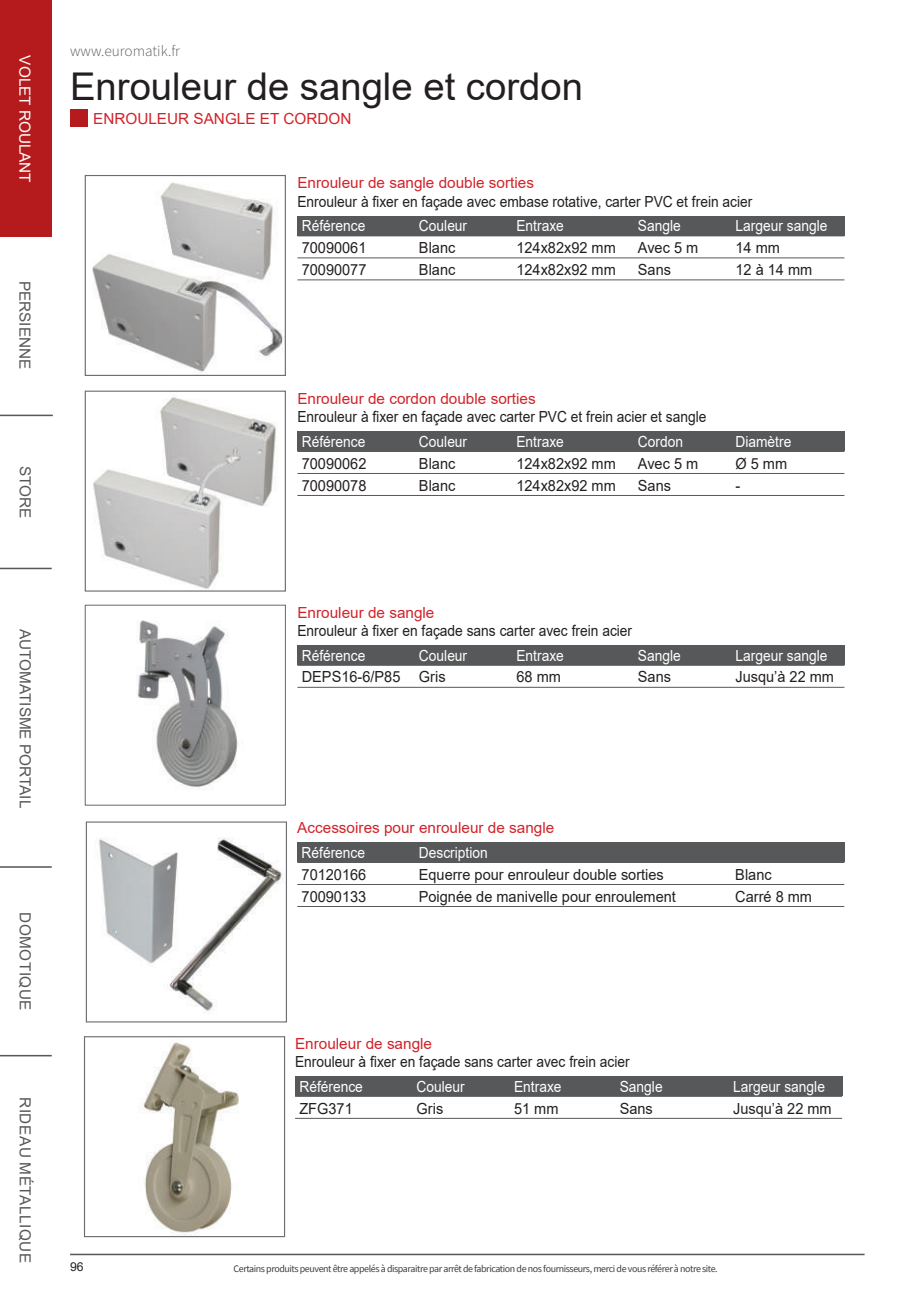
<style>
.page{position:relative;width:908px;height:1304px;background:#fff}
.page>*{position:absolute;margin:0;border:0;box-sizing:border-box;transform-origin:0 0}
.t1{font:38.2px "Arial";color:#231f20}
.t2{font:15.4px "Arial";color:#231f20;scale:.95 1}
.t3{font:15.4px "Arial";color:#231f20;scale:.9 1}
.t4{font:15.4px "Arial";color:#fff;scale:.9 1}
.t5{font:15.4px "Arial";color:#d1232a}
.t6{font:15.4px "Arial";color:#57585a}
.t7{font:15.4px "Arial";letter-spacing:.035em;color:#57585a}
.t8{font:300 15.4px "Source Sans Pro";color:#57585a}
.t9{font:15.4px "Arial";color:#fff}
.t10{font:12.2px "Arial";color:#231f20}
.t11{font:10px "Source Sans Pro";letter-spacing:-.04em;color:#3e3e3f}
</style>
<div class="page">
<div style="left:70px;top:109px;width:17px;height:18px;background:#b51b1d"></div>
<hr style="left:70px;top:1254px;width:794px;height:1px;background:#57585a">
<div style="left:0;top:0;width:52px;height:237px;background:#b51b1d"></div>
<hr style="left:0;top:568px;width:52px;height:1px;background:#57585a">
<hr style="left:0;top:866px;width:52px;height:2px;background:#57585a">
<hr style="left:0;top:415px;width:53px;height:1px;background:#57585a">
<hr style="left:0;top:1055px;width:52px;height:1px;background:#57585a">
<img style="left:93px;top:397px;width:183px;height:192px">
<div style="left:85px;top:391px;width:201px;height:201px;border:1px solid #6c6d70"></div>
<img style="left:92px;top:182px;width:192px;height:190px">
<div style="left:85px;top:175px;width:201px;height:201px;border:1px solid #6c6d70"></div>
<img style="left:138px;top:1042px;width:101px;height:193px">
<div style="left:84px;top:1036px;width:201px;height:201px;border:1px solid #6c6d70"></div>
<img style="left:97px;top:837px;width:187px;height:177px">
<div style="left:86px;top:821px;width:201px;height:201px;border:1px solid #6c6d70"></div>
<img style="left:137px;top:620px;width:101px;height:169px">
<div style="left:85px;top:605px;width:201px;height:201px;border:1px solid #6c6d70"></div>
<div style="left:297px;top:843px;width:546px;height:19px;background:#57585a"></div>
<hr style="left:297px;top:862px;width:546px;height:1px;background:#57585a">
<hr style="left:297px;top:884px;width:546px;height:1px;background:#57585a">
<hr style="left:297px;top:906px;width:546px;height:1px;background:#57585a">
<div style="left:297px;top:645px;width:547px;height:20px;background:#57585a"></div>
<div style="left:295px;top:1077px;width:546px;height:19px;background:#57585a"></div>
<div style="left:297px;top:216px;width:547px;height:20px;background:#57585a"></div>
<div style="left:297px;top:432px;width:547px;height:19px;background:#57585a"></div>
<hr style="left:297px;top:665px;width:547px;height:1px;background:#57585a">
<hr style="left:297px;top:687px;width:547px;height:1px;background:#57585a">
<hr style="left:295px;top:1096px;width:546px;height:1px;background:#57585a">
<hr style="left:295px;top:1118px;width:546px;height:1px;background:#57585a">
<hr style="left:297px;top:236px;width:547px;height:1px;background:#57585a">
<hr style="left:297px;top:258px;width:547px;height:1px;background:#57585a">
<hr style="left:297px;top:280px;width:547px;height:1px;background:#57585a">
<hr style="left:297px;top:451px;width:547px;height:1px;background:#57585a">
<hr style="left:297px;top:473px;width:547px;height:1px;background:#57585a">
<hr style="left:297px;top:495px;width:547px;height:1px;background:#57585a">
<p class="t9" style="left:36px;top:55px;width:129px;rotate:90deg">VOLET ROULANT</p>
<p class="t6" style="left:36px;top:281px;width:90px;rotate:90deg">PERSIENNE</p>
<p class="t6" style="left:36px;top:466px;width:54px;rotate:90deg">STORE</p>
<p class="t6" style="left:36px;top:629px;width:181px;rotate:90deg">AUTOMATISME PORTAIL</p>
<p class="t7" style="left:36px;top:912px;width:100px;rotate:90deg">DOMOTIQUE</p>
<p class="t7" style="left:36px;top:1097px;width:167px;rotate:90deg">RIDEAU MÉTALLIQUE</p>
<p class="t8" style="left:70px;top:40px;width:111px">www.euromatik.fr</p>
<h1 class="t1" style="left:70px;top:60px;width:514px">Enrouleur de sangle et cordon</h1>
<p class="t5" style="left:93px;top:108px;width:260px">ENROULEUR SANGLE ET CORDON</p>
<p class="t5" style="left:297px;top:172px;width:238px">Enrouleur de sangle double sorties</p>
<p class="t3" style="left:297px;top:191px;width:507px">Enrouleur à fixer en façade avec embase rotative, carter PVC et frein acier</p>
<p class="t4" style="left:301px;top:215px;width:72px">Référence</p>
<p class="t4" style="left:419px;top:215px;width:55px">Couleur</p>
<p class="t4" style="left:516px;top:215px;width:54px">Entraxe</p>
<p class="t4" style="left:637px;top:215px;width:49px">Sangle</p>
<p class="t4" style="left:735px;top:215px;width:104px">Largeur sangle</p>
<p class="t2" style="left:301px;top:237px;width:70px">70090061</p>
<p class="t2" style="left:419px;top:237px;width:40px">Blanc</p>
<p class="t2" style="left:516px;top:237px;width:106px">124x82x92 mm</p>
<p class="t2" style="left:637px;top:237px;width:65px">Avec 5 m</p>
<p class="t2" style="left:735px;top:237px;width:48px">14 mm</p>
<p class="t2" style="left:301px;top:259px;width:70px">70090077</p>
<p class="t2" style="left:419px;top:259px;width:40px">Blanc</p>
<p class="t2" style="left:516px;top:259px;width:106px">124x82x92 mm</p>
<p class="t2" style="left:637px;top:259px;width:36px">Sans</p>
<p class="t2" style="left:735px;top:259px;width:82px">12 à 14 mm</p>
<p class="t5" style="left:297px;top:388px;width:240px">Enrouleur de cordon double sorties</p>
<p class="t3" style="left:297px;top:406px;width:456px">Enrouleur à fixer en façade avec carter PVC et frein acier et sangle</p>
<p class="t4" style="left:301px;top:431px;width:72px">Référence</p>
<p class="t4" style="left:419px;top:431px;width:55px">Couleur</p>
<p class="t4" style="left:516px;top:431px;width:54px">Entraxe</p>
<p class="t4" style="left:637px;top:431px;width:52px">Cordon</p>
<p class="t4" style="left:735px;top:431px;width:64px">Diamètre</p>
<p class="t2" style="left:301px;top:453px;width:70px">70090062</p>
<p class="t2" style="left:419px;top:453px;width:40px">Blanc</p>
<p class="t2" style="left:516px;top:453px;width:106px">124x82x92 mm</p>
<p class="t2" style="left:637px;top:453px;width:65px">Avec 5 m</p>
<p class="t2" style="left:735px;top:453px;width:56px">Ø 5 mm</p>
<p class="t2" style="left:301px;top:475px;width:70px">70090078</p>
<p class="t2" style="left:419px;top:475px;width:40px">Blanc</p>
<p class="t2" style="left:516px;top:475px;width:106px">124x82x92 mm</p>
<p class="t2" style="left:637px;top:475px;width:36px">Sans</p>
<p class="t2" style="left:735px;top:475px;width:7px">-</p>
<p class="t5" style="left:297px;top:602px;width:138px">Enrouleur de sangle</p>
<p class="t3" style="left:297px;top:620px;width:373px">Enrouleur à fixer en façade sans carter avec frein acier</p>
<p class="t4" style="left:301px;top:644px;width:72px">Référence</p>
<p class="t4" style="left:419px;top:644px;width:55px">Couleur</p>
<p class="t4" style="left:516px;top:644px;width:54px">Entraxe</p>
<p class="t4" style="left:637px;top:644px;width:49px">Sangle</p>
<p class="t4" style="left:735px;top:644px;width:104px">Largeur sangle</p>
<p class="t2" style="left:301px;top:666px;width:153px">DEPS16-6/P85 Gris</p>
<p class="t2" style="left:516px;top:666px;width:48px">68 mm</p>
<p class="t2" style="left:637px;top:666px;width:36px">Sans</p>
<p class="t2" style="left:735px;top:666px;width:105px">Jusqu’à 22 mm</p>
<p class="t5" style="left:297px;top:817px;width:258px">Accessoires pour enrouleur de sangle</p>
<p class="t4" style="left:301px;top:842px;width:72px">Référence</p>
<p class="t4" style="left:418px;top:842px;width:78px">Description</p>
<p class="t2" style="left:301px;top:864px;width:70px">70120166</p>
<p class="t2" style="left:418px;top:864px;width:259px">Equerre pour enrouleur double sorties</p>
<p class="t2" style="left:735px;top:864px;width:40px">Blanc</p>
<p class="t2" style="left:301px;top:886px;width:70px">70090133</p>
<p class="t2" style="left:418px;top:886px;width:272px">Poignée de manivelle pour enroulement</p>
<p class="t2" style="left:735px;top:886px;width:82px">Carré 8 mm</p>
<p class="t5" style="left:295px;top:1033px;width:138px">Enrouleur de sangle</p>
<p class="t3" style="left:295px;top:1051px;width:373px">Enrouleur à fixer en façade sans carter avec frein acier</p>
<p class="t4" style="left:299px;top:1076px;width:72px">Référence</p>
<p class="t4" style="left:416px;top:1076px;width:55px">Couleur</p>
<p class="t4" style="left:514px;top:1076px;width:54px">Entraxe</p>
<p class="t4" style="left:619px;top:1076px;width:49px">Sangle</p>
<p class="t4" style="left:732px;top:1076px;width:104px">Largeur sangle</p>
<p class="t2" style="left:299px;top:1097px;width:58px">ZFG371</p>
<p class="t2" style="left:416px;top:1097px;width:30px">Gris</p>
<p class="t2" style="left:514px;top:1097px;width:48px">51 mm</p>
<p class="t2" style="left:619px;top:1097px;width:36px">Sans</p>
<p class="t2" style="left:732px;top:1097px;width:105px">Jusqu’à 22 mm</p>
<p class="t10" style="left:70px;top:1259px;width:15px">96</p>
<p class="t11" style="left:233px;top:1262px;width:485px">Certains produits peuvent être appelés à disparaitre par arrêt de fabrication de nos fournisseurs, merci de vous référer à notre site.</p>
</div>
